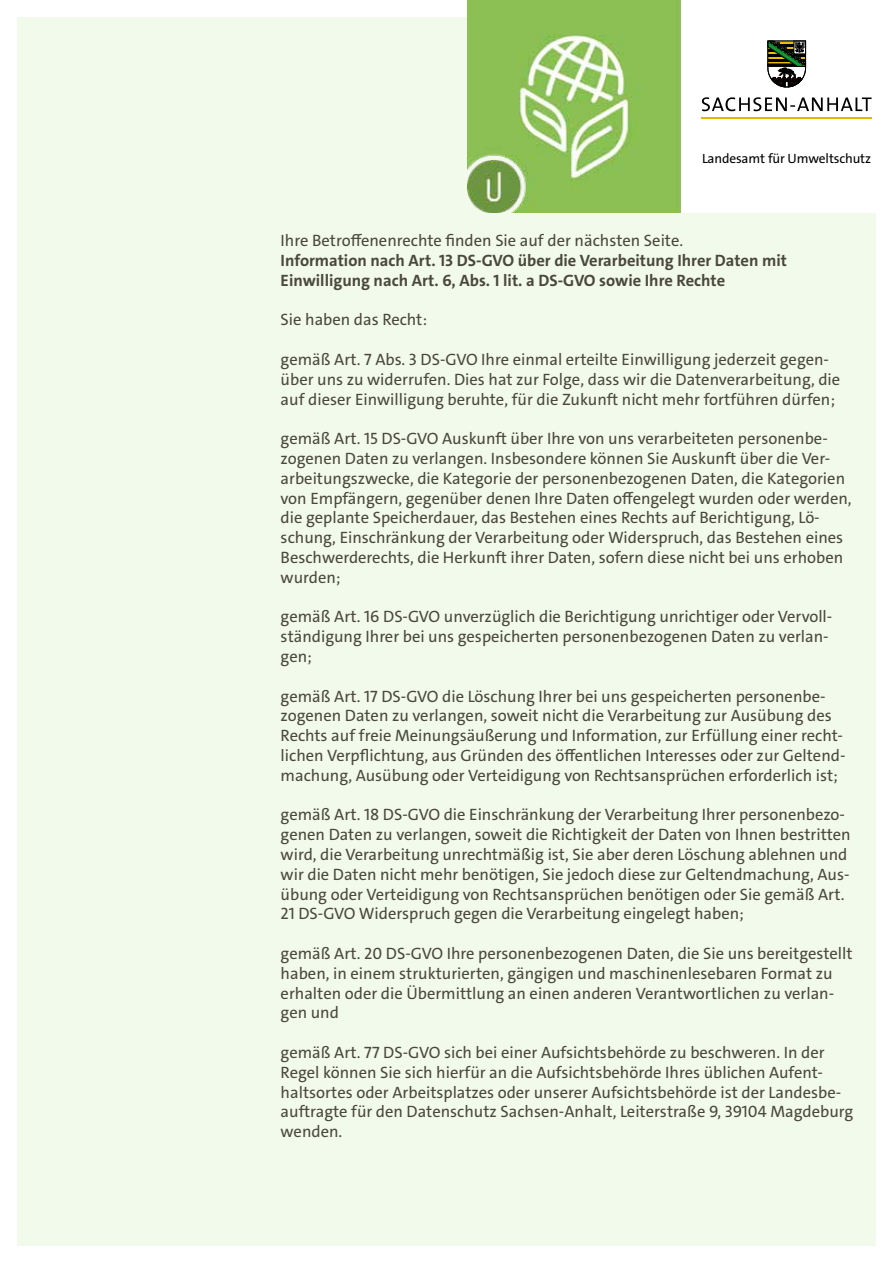
<style>
.page{position:relative;width:893px;height:1263px;background:#fff}
.page>*{position:absolute;margin:0;border:0;box-sizing:border-box;transform-origin:0 0}
.Fließtext{font:16.5px/19.8px "The Sans C4 s";color:#49483b}
.Fließtext-2{font:700 16.5px/19.8px "The Sans C4 s";color:#49483b}
.t1{font:13.5px "The Sans";letter-spacing:-.01em;color:#000}
</style>
<div class="page">
<div style="left:17px;top:17px;width:859px;height:1229px;background:#f2faeb"></div>
<div style="left:680px;top:0;width:213px;height:213px;background:#fff"></div>
<svg style="left:702px;top:97px;width:170px;height:14px"></svg>
<svg style="left:767px;top:41px;width:39px;height:46px"></svg>
<hr style="left:702px;top:118px;width:170px;height:1px;background:#e1b900">
<img style="left:468px;top:0;width:212px;height:213px">
<p class="t1" style="left:702px;top:147px;width:171px">Landesamt für Umweltschutz</p>
<p class="Fließtext" style="left:281px;top:231px;width:404px">Ihre Betroffenenrechte finden Sie auf der nächsten Seite.</p>
<p class="Fließtext-2" style="left:281px;top:251px;width:508px">Information nach Art. 13 DS-GVO über die Verarbeitung Ihrer Daten mit<br>Einwilligung nach Art. 6, Abs. 1 lit. a DS-GVO sowie Ihre Rechte</p>
<p class="Fließtext" style="left:281px;top:310px;width:148px">Sie haben das Recht:</p>
<p class="Fließtext" style="left:281px;top:350px;width:561px">gemäß Art. 7 Abs. 3 DS-GVO Ihre einmal erteilte Einwilligung jederzeit gegen&shy;über uns zu widerrufen. Dies hat zur Folge, dass wir die Datenverarbeitung, die auf dieser Einwilligung beruhte, für die Zukunft nicht mehr fortführen dürfen;</p>
<p class="Fließtext" style="left:281px;top:429px;width:572px">gemäß Art. 15 DS-GVO Auskunft über Ihre von uns verarbeiteten personenbe&shy;zogenen Daten zu verlangen. Insbesondere können Sie Auskunft über die Ver&shy;arbeitungszwecke, die Kategorie der personenbezogenen Daten, die Kategorien von Empfängern, gegenüber denen Ihre Daten offengelegt wurden oder werden, die geplante Speicherdauer, das Bestehen eines Rechts auf Berichtigung, Lö&shy;schung, Einschränkung der Verarbeitung oder Widerspruch, das Bestehen eines Beschwerderechts, die Herkunft ihrer Daten, sofern diese nicht bei uns erhoben wurden;</p>
<p class="Fließtext" style="left:281px;top:607px;width:553px">gemäß Art. 16 DS-GVO unverzüglich die Berichtigung unrichtiger oder Vervoll&shy;ständigung Ihrer bei uns gespeicherten personenbezogenen Daten zu verlan&shy;gen;</p>
<p class="Fließtext" style="left:281px;top:686px;width:566px">gemäß Art. 17 DS-GVO die Löschung Ihrer bei uns gespeicherten personenbe&shy;zogenen Daten zu verlangen, soweit nicht die Verarbeitung zur Ausübung des Rechts auf freie Meinungsäußerung und Information, zur Erfüllung einer recht&shy;lichen Verpflichtung, aus Gründen des öffentlichen Interesses oder zur Geltend&shy;machung, Ausübung oder Verteidigung von Rechtsansprüchen erforderlich ist;</p>
<p class="Fließtext" style="left:281px;top:805px;width:572px">gemäß Art. 18 DS-GVO die Einschränkung der Verarbeitung Ihrer personenbezo&shy;genen Daten zu verlangen, soweit die Richtigkeit der Daten von Ihnen bestritten wird, die Verarbeitung unrechtmäßig ist, Sie aber deren Löschung ablehnen und wir die Daten nicht mehr benötigen, Sie jedoch diese zur Geltendmachung, Aus&shy;übung oder Verteidigung von Rechtsansprüchen benötigen oder Sie gemäß Art.<br>21 DS-GVO Widerspruch gegen die Verarbeitung eingelegt haben;</p>
<p class="Fließtext" style="left:281px;top:944px;width:573px">gemäß Art. 20 DS-GVO Ihre personenbezogenen Daten, die Sie uns bereitgestellt haben, in einem strukturierten, gängigen und maschinenlesebaren Format zu erhalten oder die Übermittlung an einen anderen Verantwortlichen zu verlan&shy;gen und</p>
<p class="Fließtext" style="left:281px;top:1043px;width:574px">gemäß Art. 77 DS-GVO sich bei einer Aufsichtsbehörde zu beschweren. In der Regel können Sie sich hierfür an die Aufsichtsbehörde Ihres üblichen Aufent&shy;haltsortes oder Arbeitsplatzes oder unserer Aufsichtsbehörde ist der Landesbe&shy;auftragte für den Datenschutz Sachsen-Anhalt, Leiterstraße 9, 39104 Magdeburg wenden.</p>
</div>
